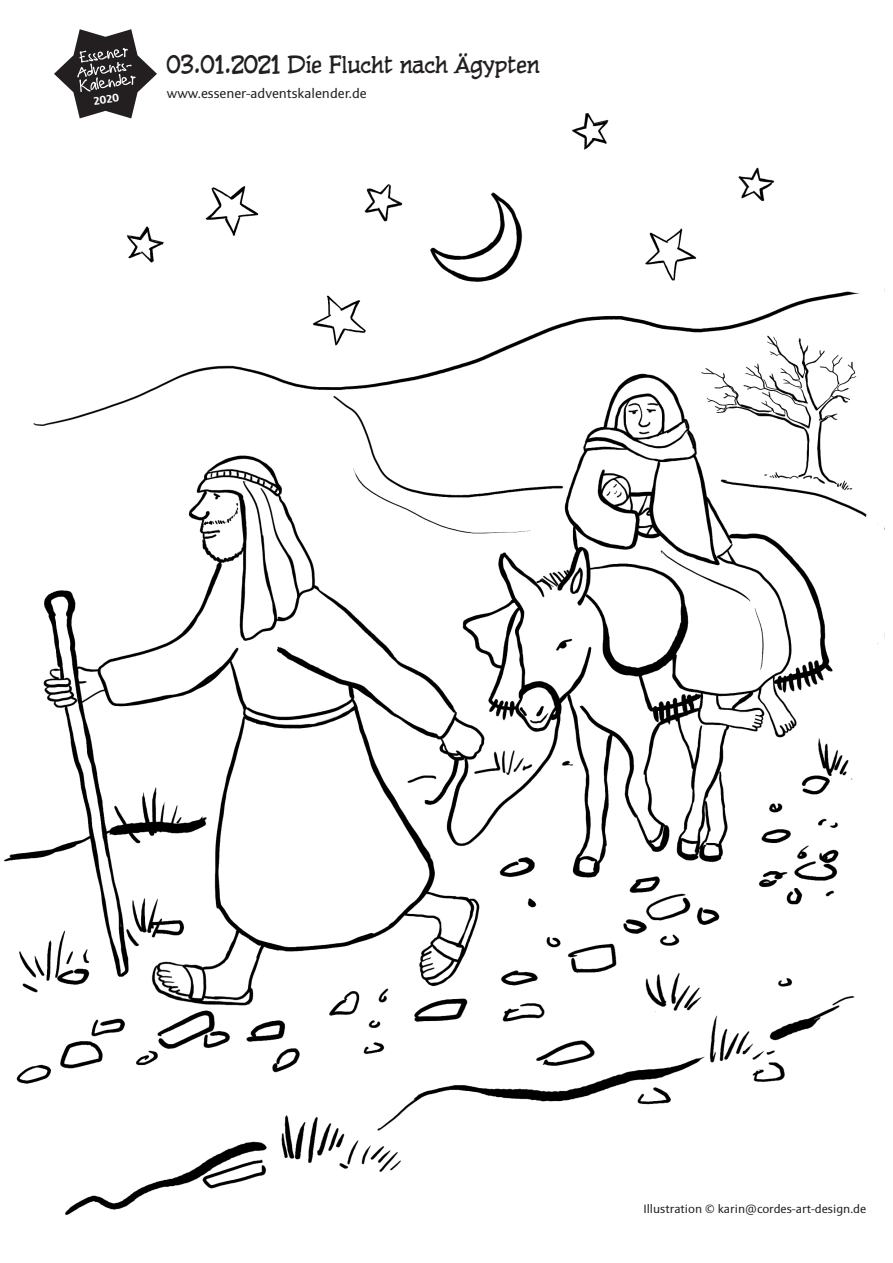
<style>
.page{position:relative;width:893px;height:1263px;background:#fff}
.page>*{position:absolute;margin:0;border:0;box-sizing:border-box;transform-origin:0 0}
.t1{font:22.5px "CC Pulp Fiction";color:#231f20}
.t2{font:13.5px "Sinova Std";color:#231f20}
.t3{font:12px "Sinova Std";color:#231f20}
.t4{font:700 11.1px "Sinova Std";color:#fff}
</style>
<div class="page">
<img style="left:4px;top:113px;width:881px;height:1102px">
<svg style="left:54px;top:29px;width:103px;height:89px"></svg>
<p class="t4" style="left:93px;top:94px;width:27px;rotate:-8deg">2020</p>
<h1 class="t1" style="left:167px;top:50px;width:374px">03.01.2021 Die Flucht nach Ägypten</h1>
<p class="t2" style="left:167px;top:86px;width:201px">www.essener-adventskalender.de</p>
<p class="t3" style="left:643px;top:1201px;width:224px">Illustration © karin@cordes-art-design.de</p>
</div>
